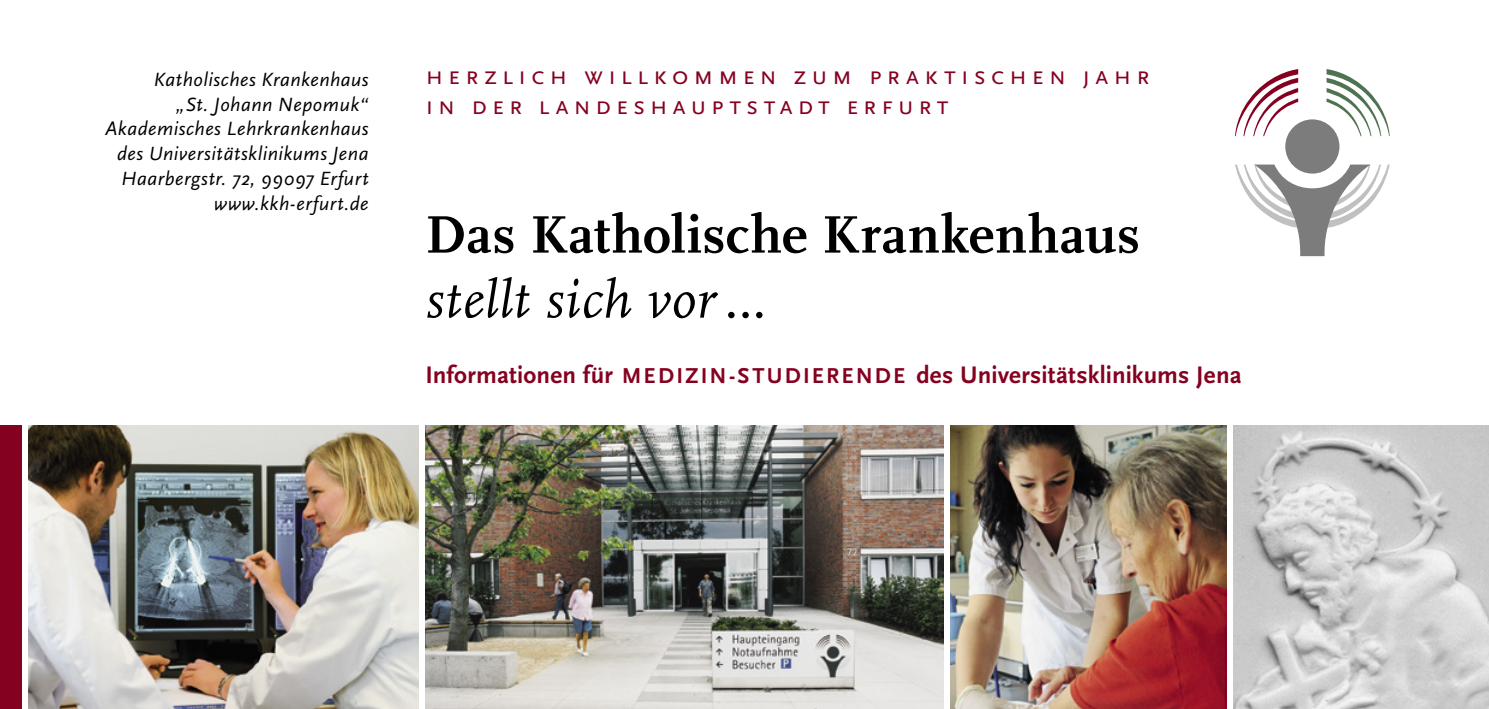
<style>
.page{position:relative;width:1489px;height:709px;background:#fff}
.page>*{position:absolute;margin:0;border:0;box-sizing:border-box;transform-origin:0 0}
.t1{font:700 55px "Scala";letter-spacing:.015em;color:#000}
.t2{font:italic 55px "Scala";letter-spacing:.02em;color:#000}
.t3{font:26.25px/30px "Scala Sans Caps";letter-spacing:.175em;color:#850120}
.t4{font:700 25px "Scala Sans";letter-spacing:.005em;color:#850120}
.t5{font:italic 20px/24.8px "Scala Sans";letter-spacing:.025em;color:#000;text-align:right}
.s1{font-size:22.5px}
</style>
<div class="page">
<img style="left:950px;top:425px;width:276px;height:284px">
<img style="left:425px;top:425px;width:518px;height:284px">
<div style="left:0;top:425px;width:21px;height:284px;background:#850120"></div>
<img style="left:1233px;top:425px;width:255px;height:284px">
<img style="left:28px;top:425px;width:390px;height:284px">
<div style="left:1285px;top:119px;width:54px;height:55px;background:#7c7c7c;border-radius:50%"></div>
<svg style="left:1235px;top:69px;width:62px;height:67px"></svg>
<svg style="left:1326px;top:69px;width:63px;height:67px"></svg>
<svg style="left:1235px;top:164px;width:154px;height:92px"></svg>
<p class="t5" style="left:105px;top:67px;width:265px">Katholisches Krankenhaus<br>„St. Johann Nepomuk“<br>Akademisches Lehrkrankenhaus des Universitätsklinikums Jena<br>Haarbergstr. 72, 99097 Erfurt www.kkh-erfurt.de</p>
<h2 class="t3" style="left:425px;top:60px;width:725px">herzlich willkommen zum praktischen jahr in der landeshauptstadt erfurt</h2>
<h1 class="t1" style="left:425px;top:203px;width:716px">Das Katholische Krankenhaus</h1>
<h1 class="t2" style="left:425px;top:271px;width:342px">stellt sich vor …</h1>
<p class="t4" style="left:425px;top:361px;width:817px">Informationen für <span class="s1">MEDIZIN-STUDIERENDE</span> des Universitätsklinikums Jena</p>
</div>
